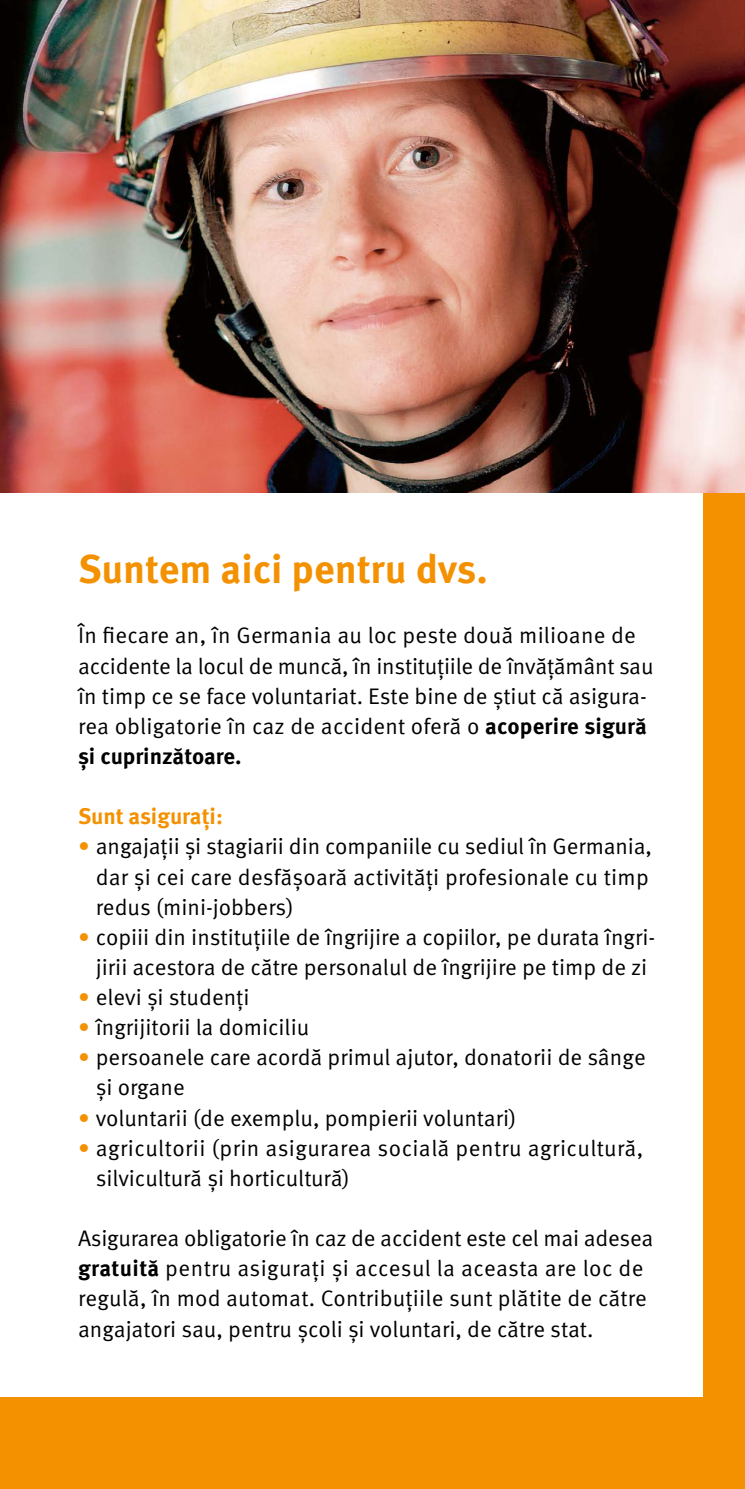
<style>
.page{position:relative;width:745px;height:1489px;background:#fff}
.page>*{position:absolute;margin:0;border:0;box-sizing:border-box;transform-origin:0 0}
.FL_Head_FL_Head_16pt_orange{font:700 40px "Meta Pro";color:#f39100}
.FL_Copy_FL_Copy_schwarz{font:22.5px/30px "Meta Pro Norm";color:#000}
.FL_Copy_FL_Copyhead_orange{font:700 22.5px "Meta Pro";letter-spacing:-.005em;color:#f39100}
.s1{font-family:"Meta Pro";font-weight:700}
.s2{color:#f39100}
</style>
<div class="page">
<div style="left:0;top:493px;width:744px;height:995px;background:#f39100"></div>
<div style="left:0;top:493px;width:702px;height:903px;background:#fff"></div>
<img style="left:0;top:0;width:744px;height:493px">
<h2 class="FL_Head_FL_Head_16pt_orange" style="left:78px;top:538px;width:411px">Suntem aici pentru dvs.</h2>
<p class="FL_Copy_FL_Copy_schwarz" style="left:78px;top:619px;width:576px">În fiecare an, în Germania au loc peste două milioane de accidente la locul de muncă, în instituţiile de învăţământ sau în timp ce se face voluntariat. Este bine de ştiut că asigura&shy;rea obligatorie în caz de accident oferă o <span class="s1">acoperire sigură şi cuprinzătoare.</span></p>
<h3 class="FL_Copy_FL_Copyhead_orange" style="left:78px;top:798px;width:146px">Sunt asiguraţi:</h3>
<p class="FL_Copy_FL_Copy_schwarz" style="left:96px;top:830px;width:557px;text-indent:-18px"><span class="s2">•</span> angajaţii şi stagiarii din companiile cu sediul în Germania, dar şi cei care desfăşoară activităţi profesionale cu timp redus (mini-jobbers)</p>
<p class="FL_Copy_FL_Copy_schwarz" style="left:78px;top:920px;width:578px;text-align:center"><span class="s2">•</span> copiii din instituţiile de îngrijire a copiilor, pe durata îngri&shy;jirii acestora de către personalul de îngrijire pe timp de zi</p>
<p class="FL_Copy_FL_Copy_schwarz" style="left:78px;top:980px;width:173px"><span class="s2">•</span> elevi și studenți</p>
<p class="FL_Copy_FL_Copy_schwarz" style="left:78px;top:1010px;width:233px"><span class="s2">•</span> îngrijitorii la domiciliu</p>
<p class="FL_Copy_FL_Copy_schwarz" style="left:96px;top:1041px;width:551px;text-indent:-18px"><span class="s2">•</span> persoanele care acordă primul ajutor, donatorii de sânge şi organe</p>
<p class="FL_Copy_FL_Copy_schwarz" style="left:78px;top:1101px;width:439px"><span class="s2">•</span> voluntarii (de exemplu, pompierii voluntari)</p>
<p class="FL_Copy_FL_Copy_schwarz" style="left:96px;top:1131px;width:549px;text-indent:-18px"><span class="s2">•</span> agricultorii (prin asigurarea socială pentru agricultură, silvicultură şi horticultură)</p>
<p class="FL_Copy_FL_Copy_schwarz" style="left:78px;top:1221px;width:576px">Asigurarea obligatorie în caz de accident este cel mai adesea <span class="s1">gratuită</span> pentru asiguraţi şi accesul la aceasta are loc de regulă, în mod automat. Contribuţiile sunt plătite de către angajatori sau, pentru şcoli şi voluntari, de către stat.</p>
</div>
